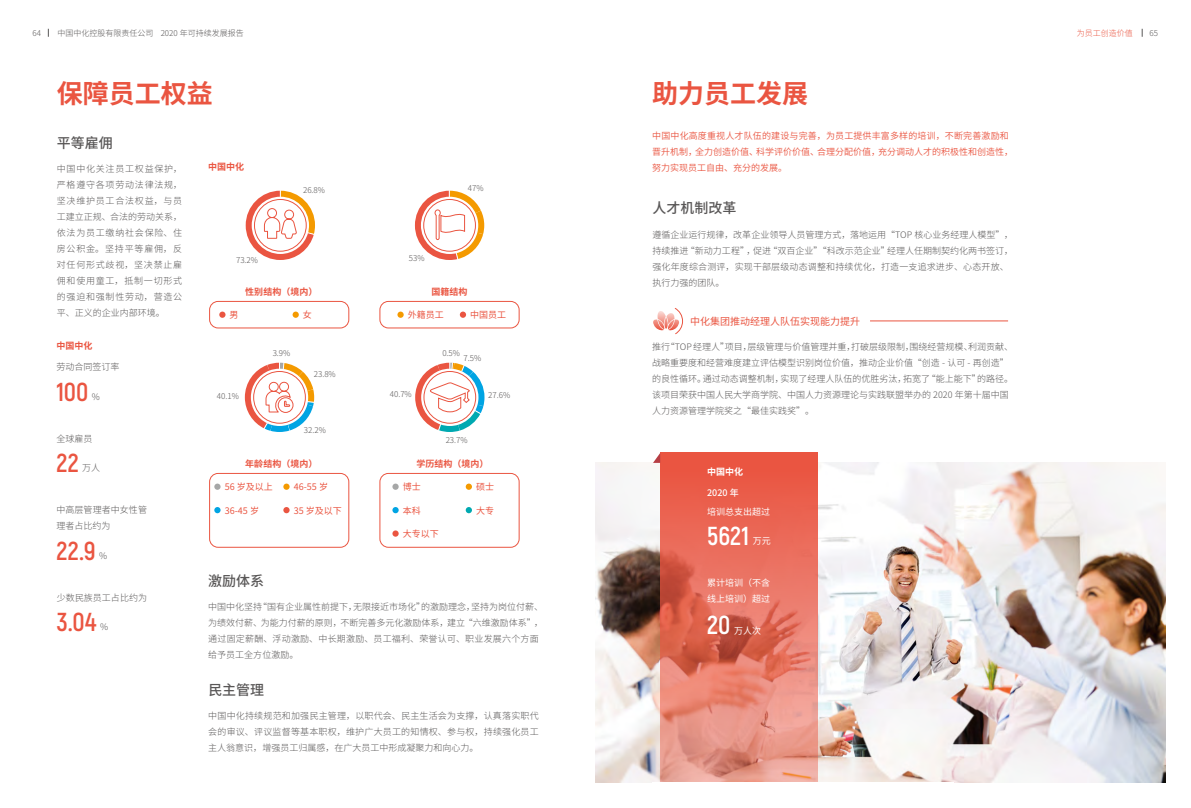
<style>
.page{position:relative;width:1191px;height:808px;background:#fff}
.page>*{position:absolute;margin:0;border:0;box-sizing:border-box;transform-origin:0 0}
.t1{font:700 26px "Akrobat";letter-spacing:.015em;color:#ea5541}
.t2{font:700 26px "Source Han Sans CN";color:#ea5541}
.t3{font:700 26px "Akrobat";letter-spacing:.005em;color:#fff}
.t4{font:500 14px "Source Han Sans CN";color:#595757}
.t5{font:10px "Source Han Sans CN";color:#ea5541}
.t6{font:300 9px/16px "Source Han Sans CN";color:#595757}
.t7{font:9px/16px "Source Han Sans CN";color:#ea5541}
.t8{font:9px "Source Han Sans CN";color:#ea5541}
.t9{font:700 9px "Source Han Sans CN";color:#ea5541}
.t10{font:9px/16px "Source Han Sans CN";color:#fff}
.t11{font:500 9px "Source Han Sans CN";color:#fff}
.t12{font:700 9px "Source Han Sans CN";color:#fff}
.t13{font:300 8px "Source Han Sans CN";color:#595757}
.t14{font:300 8px "Source Han Sans CN";color:#ea5541}
</style>
<div class="page">
<img style="left:595px;top:463px;width:570px;height:319px">
<svg style="left:660px;top:453px;width:158px;height:329px;background:#e57564"></svg>
<svg style="left:653px;top:453px;width:7px;height:10px"></svg>
<div style="left:209px;top:301px;width:140px;height:27px;border:1px solid #ea5541;border-radius:9px"></div>
<div style="left:209px;top:473px;width:140px;height:74px;border:1px solid #ea5541;border-radius:9px"></div>
<div style="left:380px;top:473px;width:139px;height:74px;border:1px solid #ea5541;border-radius:9px"></div>
<div style="left:380px;top:301px;width:139px;height:27px;border:1px solid #ea5541;border-radius:9px"></div>
<svg style="left:219px;top:312px;width:6px;height:6px"></svg>
<svg style="left:214px;top:484px;width:6px;height:6px"></svg>
<div style="left:392px;top:484px;width:7px;height:6px;background:#a6a7a7;border-radius:50%"></div>
<svg style="left:214px;top:507px;width:6px;height:6px"></svg>
<div style="left:392px;top:507px;width:7px;height:6px;background:#00a4e3;border-radius:50%"></div>
<svg style="left:392px;top:530px;width:7px;height:7px"></svg>
<div style="left:397px;top:312px;width:7px;height:6px;background:#f49a00;border-radius:50%"></div>
<svg style="left:460px;top:312px;width:6px;height:6px"></svg>
<div style="left:292px;top:312px;width:7px;height:6px;background:#f49a00;border-radius:50%"></div>
<div style="left:283px;top:484px;width:7px;height:6px;background:#f49a00;border-radius:50%"></div>
<svg style="left:466px;top:484px;width:6px;height:6px"></svg>
<div style="left:283px;top:507px;width:7px;height:6px;background:#ea5541;border-radius:50%"></div>
<svg style="left:466px;top:507px;width:6px;height:6px"></svg>
<svg style="left:245px;top:190px;width:70px;height:70px"></svg>
<svg style="left:415px;top:362px;width:70px;height:70px"></svg>
<hr style="left:870px;top:321px;width:138px;height:1px;background:#ea5541">
<svg style="left:653px;top:308px;width:30px;height:27px"></svg>
<svg style="left:414px;top:190px;width:71px;height:70px"></svg>
<svg style="left:244px;top:362px;width:71px;height:70px"></svg>
<p class="t13" style="left:32px;top:28px;width:10px">64</p>
<p class="t13" style="left:58px;top:28px;width:188px">中国中化控股有限责任公司 2020 年可持续发展报告</p>
<p class="t14" style="left:1077px;top:28px;width:57px">为员工创造价值</p>
<p class="t13" style="left:1149px;top:28px;width:10px">65</p>
<h1 class="t2" style="left:57px;top:79px;width:158px">保障员工权益</h1>
<h2 class="t4" style="left:57px;top:135px;width:58px">平等雇佣</h2>
<p class="t6" style="left:57px;top:161px;width:127px;text-align:justify">中国中化关注员工权益保护，严格遵守各项劳动法律法规，坚决维护员工合法权益，与员工建立正规、合法的劳动关系，依法为员工缴纳社会保险、住房公积金。坚持平等雇佣，反对任何形式歧视，坚决禁止雇佣和使用童工，抵制一切形式的强迫和强制性劳动，营造公平、正义的企业内部环境。</p>
<p class="t9" style="left:56px;top:341px;width:37px">中国中化</p>
<p class="t6" style="left:56px;top:359px;width:64px">劳动合同签订率</p>
<h1 class="t1" style="left:56px;top:375px;width:33px">100</h1>
<p class="t6" style="left:92px;top:389px;width:10px">%</p>
<p class="t6" style="left:56px;top:431px;width:38px">全球雇员</p>
<h1 class="t1" style="left:56px;top:447px;width:24px">22</h1>
<p class="t6" style="left:82px;top:460px;width:19px">万人</p>
<p class="t6" style="left:56px;top:502px;width:92px">中高层管理者中女性管理者占比约为</p>
<h1 class="t1" style="left:56px;top:534px;width:41px">22.9</h1>
<p class="t6" style="left:99px;top:548px;width:10px">%</p>
<p class="t6" style="left:57px;top:589px;width:91px">少数民族员工占比约为</p>
<h1 class="t1" style="left:57px;top:605px;width:41px">3.04</h1>
<p class="t6" style="left:100px;top:618px;width:10px">%</p>
<p class="t9" style="left:208px;top:161px;width:37px">中国中化</p>
<p class="t13" style="left:236px;top:255px;width:24px">73.2%</p>
<p class="t13" style="left:303px;top:186px;width:24px">26.8%</p>
<p class="t9" style="left:245px;top:286px;width:73px">性别结构（境内）</p>
<p class="t8" style="left:230px;top:310px;width:10px">男</p>
<p class="t8" style="left:303px;top:310px;width:10px">女</p>
<p class="t13" style="left:217px;top:392px;width:24px">40.1%</p>
<p class="t13" style="left:273px;top:349px;width:19px">3.9%</p>
<p class="t13" style="left:314px;top:370px;width:24px">23.8%</p>
<p class="t13" style="left:304px;top:426px;width:24px">32.2%</p>
<p class="t13" style="left:409px;top:254px;width:17px">53%</p>
<p class="t13" style="left:468px;top:184px;width:17px">47%</p>
<p class="t9" style="left:431px;top:286px;width:37px">国籍结构</p>
<p class="t8" style="left:408px;top:310px;width:37px">外籍员工</p>
<p class="t8" style="left:470px;top:310px;width:37px">中国员工</p>
<p class="t13" style="left:390px;top:390px;width:24px">40.7%</p>
<p class="t13" style="left:442px;top:349px;width:19px">0.5%</p>
<p class="t13" style="left:463px;top:353px;width:19px">7.5%</p>
<p class="t13" style="left:446px;top:436px;width:24px">23.7%</p>
<p class="t13" style="left:488px;top:390px;width:24px">27.6%</p>
<p class="t9" style="left:245px;top:458px;width:73px">年龄结构（境内）</p>
<p class="t9" style="left:416px;top:458px;width:73px">学历结构（境内）</p>
<p class="t8" style="left:294px;top:482px;width:36px">46-55 岁</p>
<p class="t8" style="left:476px;top:482px;width:19px">硕士</p>
<p class="t8" style="left:294px;top:505px;width:50px">35 岁及以下</p>
<p class="t8" style="left:476px;top:505px;width:19px">大专</p>
<p class="t8" style="left:225px;top:482px;width:50px">56 岁及以上</p>
<p class="t8" style="left:403px;top:482px;width:19px">博士</p>
<p class="t8" style="left:225px;top:505px;width:36px">36-45 岁</p>
<p class="t8" style="left:403px;top:505px;width:19px">本科</p>
<p class="t8" style="left:403px;top:529px;width:37px">大专以下</p>
<h2 class="t4" style="left:208px;top:573px;width:57px">激励体系</h2>
<p class="t6" style="left:208px;top:599px;width:336px">中国中化坚持“国有企业属性前提下，无限接近市场化”的激励理念，坚持为岗位付薪、为绩效付薪、为能力付薪的原则，不断完善多元化激励体系，建立“六维激励体系”，通过固定薪酬、浮动激励、中长期激励、员工福利、荣誉认可、职业发展六个方面给予员工全方位激励。</p>
<h2 class="t4" style="left:208px;top:682px;width:57px">民主管理</h2>
<p class="t6" style="left:208px;top:708px;width:332px;text-align:justify">中国中化持续规范和加强民主管理，以职代会、民主生活会为支撑，认真落实职代会的审议、评议监督等基本职权，维护广大员工的知情权、参与权，持续强化员工主人翁意识，增强员工归属感，在广大员工中形成凝聚力和向心力。</p>
<h1 class="t2" style="left:652px;top:79px;width:157px">助力员工发展</h1>
<p class="t7" style="left:652px;top:128px;width:362px">中国中化高度重视人才队伍的建设与完善，为员工提供丰富多样的培训，不断完善激励和晋升机制，全力创造价值、科学评价价值、合理分配价值，充分调动人才的积极性和创造性，努力实现员工自由、充分的发展。</p>
<h2 class="t4" style="left:652px;top:200px;width:85px">人才机制改革</h2>
<p class="t6" style="left:652px;top:226px;width:362px">遵循企业运行规律，改革企业领导人员管理方式，落地运用“TOP 核心业务经理人模型”，持续推进“新动力工程”，促进“双百企业”“科改示范企业”经理人任期制契约化两书签订，强化年度综合测评，实现干部层级动态调整和持续优化，打造一支追求进步、心态开放、执行力强的团队。</p>
<p class="t5" style="left:690px;top:315px;width:171px">中化集团推动经理人队伍实现能力提升</p>
<p class="t6" style="left:652px;top:339px;width:362px">推行“TOP 经理人”项目，层级管理与价值管理并重，打破层级限制，围绕经营规模、利润贡献、战略重要度和经营难度建立评估模型识别岗位价值，推动企业价值“创造 - 认可 - 再创造”的良性循环。通过动态调整机制，实现了经理人队伍的优胜劣汰，拓宽了“能上能下”的路径。该项目荣获中国人民大学商学院、中国人力资源理论与实践联盟举办的 2020 年第十届中国人力资源管理学院奖之“最佳实践奖”。</p>
<p class="t12" style="left:707px;top:467px;width:37px">中国中化</p>
<p class="t11" style="left:707px;top:487px;width:33px">2020 年</p>
<p class="t10" style="left:707px;top:504px;width:64px">培训总支出超过</p>
<h1 class="t3" style="left:707px;top:520px;width:44px">5621</h1>
<p class="t10" style="left:753px;top:533px;width:19px">万元</p>
<p class="t10" style="left:707px;top:575px;width:64px">累计培训（不含线上培训）超过</p>
<h1 class="t3" style="left:707px;top:609px;width:25px">20</h1>
<p class="t10" style="left:734px;top:622px;width:28px">万人次</p>
</div>
